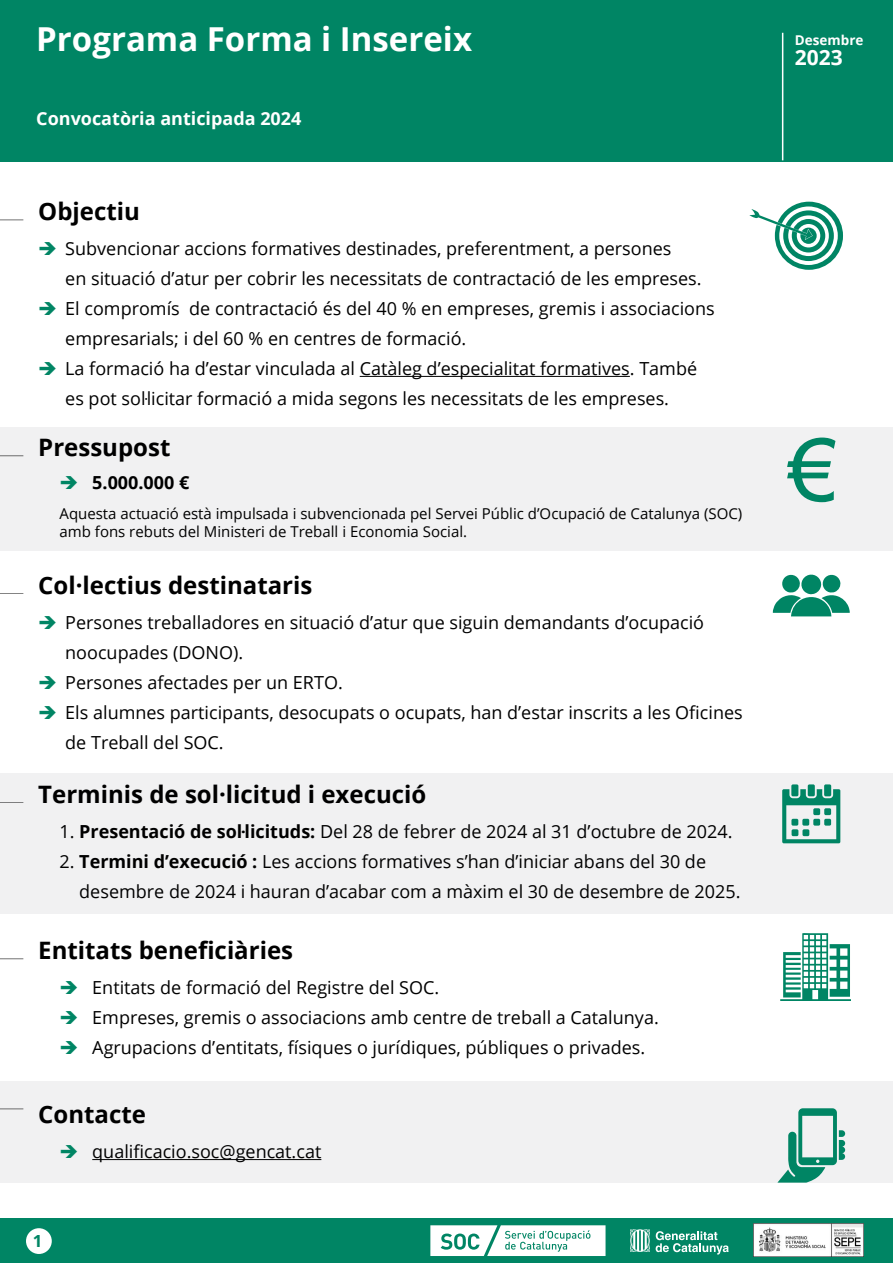
<style>
.page{position:relative;width:893px;height:1263px;background:#fff}
.page>*{position:absolute;margin:0;border:0;box-sizing:border-box;transform-origin:0 0}
.H1_-_Negre{font:700 33px "Open Sans";color:#fff}
.t1{font:700 24px "Open Sans";color:#000}
.mes_i_any{font:700 21px "Open Sans";color:#fff}
.Lista_numeral_-rosa{font:18px/30px "Open Sans";color:#000}
.Subtítol_2{font:18px/30px "Open Sans";color:#000}
.Lista_numeral_-rosa-2{font:18px/30px "Open Sans";color:#000101}
.Subtítol_-_Negre{font:700 18px "Open Sans";color:#fff}
.Lista_numeral_-rosa-3{font:700 18px "Open Sans";color:#000}
.t2{font:700 16.8px "Open Sans";color:#008564}
.Lista_numeral_-rosa-4{font:15px/18px "Open Sans";color:#000}
.mes_i_any-2{font:700 13.5px "Open Sans";color:#fff}
.s1{color:#000}
.s2{font-weight:700}
</style>
<div class="page">
<div style="left:0;top:1218px;width:893px;height:45px;background:#008564"></div>
<div style="left:0;top:0;width:893px;height:162px;background:#008564"></div>
<hr style="left:782px;top:33px;width:1px;height:127px;background:#fff">
<div style="left:26px;top:1228px;width:26px;height:26px;background:#fff;border-radius:50%"></div>
<hr style="left:0;top:1182px;width:893px;height:1px;background:#008564">
<svg style="left:656px;top:1231px;width:73px;height:23px"></svg>
<svg style="left:630px;top:1229px;width:20px;height:23px"></svg>
<svg style="left:430px;top:1225px;width:175px;height:31px;background:#d8ece7"></svg>
<img style="left:753px;top:1224px;width:110px;height:32px">
<div style="left:0;top:1081px;width:893px;height:101px;background:#f1f1f2"></div>
<div style="left:0;top:774px;width:893px;height:140px;background:#f1f1f2"></div>
<div style="left:0;top:427px;width:893px;height:124px;background:#f1f1f2"></div>
<svg style="left:778px;top:1108px;width:67px;height:74px"></svg>
<svg style="left:0;top:1108px;width:23px;height:1px"></svg>
<hr style="left:92px;top:1159px;width:229px;height:1px;background:#000">
<svg style="left:0;top:802px;width:23px;height:1px"></svg>
<hr style="left:360px;top:376px;width:270px;height:1px;background:#000101">
<svg style="left:0;top:220px;width:23px;height:1px"></svg>
<svg style="left:0;top:455px;width:23px;height:1px"></svg>
<svg style="left:0;top:958px;width:23px;height:1px"></svg>
<svg style="left:0;top:593px;width:23px;height:1px"></svg>
<svg style="left:782px;top:789px;width:58px;height:54px"></svg>
<div style="left:791px;top:784px;width:7px;height:12px;background:#008564;border-radius:2px"></div>
<div style="left:808px;top:784px;width:7px;height:12px;background:#008564;border-radius:2px"></div>
<div style="left:824px;top:784px;width:7px;height:12px;background:#008564;border-radius:2px"></div>
<svg style="left:749px;top:202px;width:94px;height:68px"></svg>
<svg style="left:787px;top:438px;width:48px;height:64px"></svg>
<svg style="left:780px;top:933px;width:70px;height:68px"></svg>
<svg style="left:773px;top:574px;width:77px;height:42px"></svg>
<h1 class="H1_-_Negre" style="left:36px;top:15px;width:437px">Programa Forma i Insereix</h1>
<p class="Subtítol_-_Negre" style="left:36px;top:105px;width:267px">Convocatòria anticipada 2024</p>
<h2 class="t1" style="left:38px;top:194px;width:103px">Objectiu</h2>
<p class="Lista_numeral_-rosa" style="left:65px;top:233px;width:638px">Subvencionar accions formatives destinades, preferentment, a persones<br>en situació d’atur per cobrir les necessitats de contractació de les empreses.</p>
<p class="Lista_numeral_-rosa" style="left:65px;top:293px;width:651px">El compromís de contractació és del 40 % en empreses, gremis i associacions empresarials; i del 60 % en centres de formació.</p>
<p class="Lista_numeral_-rosa-2" style="left:65px;top:353px;width:633px">La formació ha d’estar vinculada al Catàleg d’especialitat formatives. També <span class="s1">es pot soŀlicitar formació a mida segons les necessitats de les empreses.</span></p>
<h2 class="t1" style="left:38px;top:430px;width:134px">Pressupost</h2>
<p class="Lista_numeral_-rosa-3" style="left:92px;top:470px;width:99px">5.000.000 €</p>
<p class="Lista_numeral_-rosa-4" style="left:60px;top:505px;width:684px">Aquesta actuació està impulsada i subvencionada pel Servei Públic d’Ocupació de Catalunya (SOC) amb fons rebuts del Ministeri de Treball i Economia Social.</p>
<h2 class="t1" style="left:38px;top:568px;width:276px">Col·lectius destinataris</h2>
<p class="Lista_numeral_-rosa" style="left:65px;top:607px;width:640px">Persones treballadores en situació d’atur que siguin demandants d’ocupació noocupades (DONO).</p>
<p class="Lista_numeral_-rosa" style="left:65px;top:667px;width:279px">Persones afectades per un ERTO.</p>
<p class="Lista_numeral_-rosa" style="left:65px;top:697px;width:679px">Els alumnes participants, desocupats o ocupats, han d’estar inscrits a les Oficines de Treball del SOC.</p>
<h2 class="t1" style="left:38px;top:777px;width:390px">Terminis de sol·licitud i execució</h2>
<p class="Subtítol_2" style="left:60px;top:816px;width:674px">1. <span class="s2">Presentació de soŀlicituds:</span> Del 28 de febrer de 2024 al 31 d’octubre de 2024.</p>
<p class="Subtítol_2" style="left:79px;top:846px;width:663px;text-indent:-20px">2. <span class="s2">Termini d’execució :</span> Les accions formatives s’han d’iniciar abans del 30 de desembre de 2024 i hauran d’acabar com a màxim el 30 de desembre de 2025.</p>
<h2 class="t1" style="left:38px;top:933px;width:256px">Entitats beneficiàries</h2>
<p class="Lista_numeral_-rosa" style="left:92px;top:972px;width:348px">Entitats de formació del Registre del SOC.</p>
<p class="Lista_numeral_-rosa" style="left:92px;top:1002px;width:568px">Empreses, gremis o associacions amb centre de treball a Catalunya.</p>
<p class="Lista_numeral_-rosa" style="left:92px;top:1032px;width:554px">Agrupacions d’entitats, físiques o jurídiques, públiques o privades.</p>
<h2 class="t1" style="left:38px;top:1097px;width:109px">Contacte</h2>
<p class="Lista_numeral_-rosa" style="left:92px;top:1136px;width:231px">qualificacio.soc@gencat.cat</p>
<p class="t2" style="left:32px;top:1229px;width:11px">1</p>
<p class="mes_i_any-2" style="left:795px;top:31px;width:70px">Desembre</p>
<p class="mes_i_any" style="left:795px;top:42px;width:49px">2023</p>
</div>
